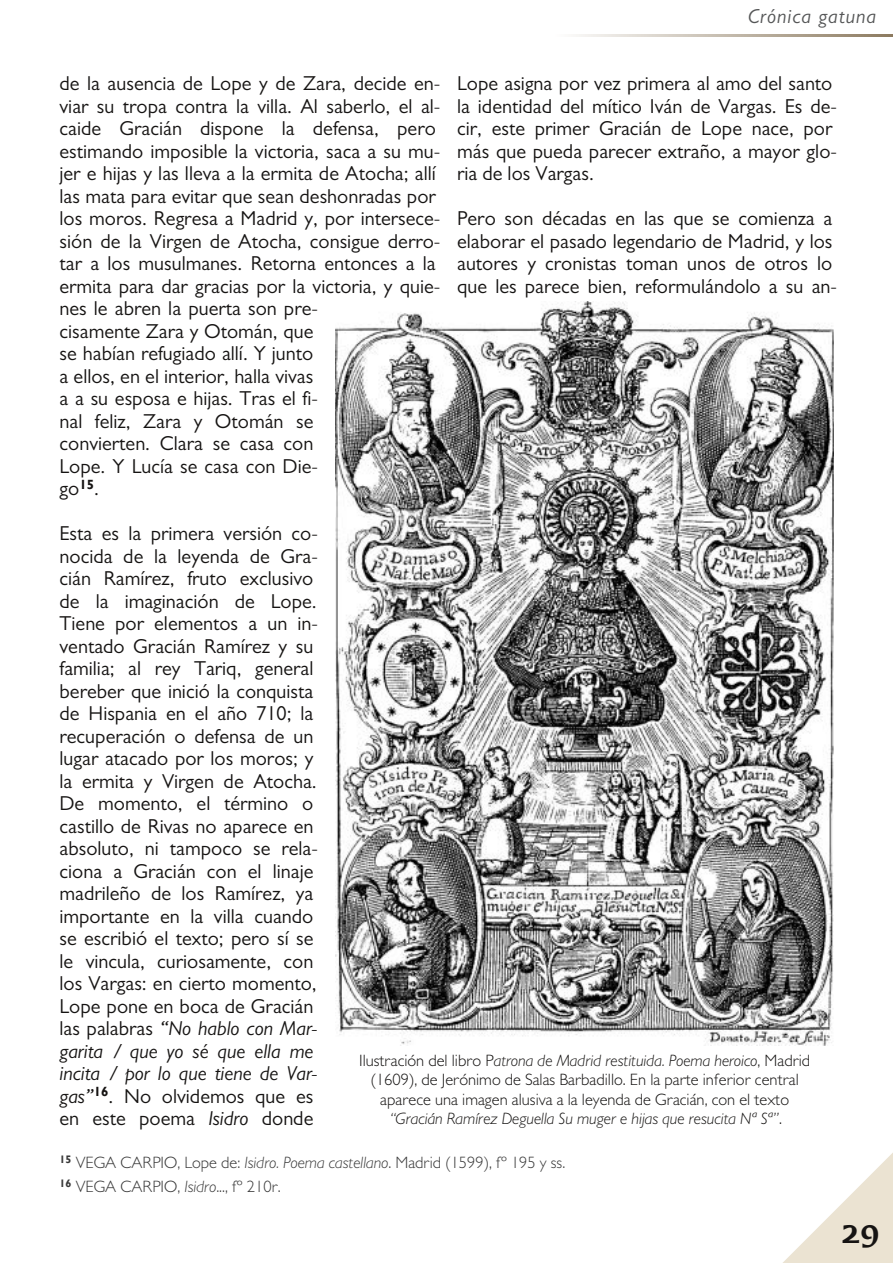
<style>
.page{position:relative;width:893px;height:1263px;background:#fff}
.page>*{position:absolute;margin:0;border:0;box-sizing:border-box;transform-origin:0 0}
.t1{font:600 33px "Carter Sans W01";color:#161413}
.t2{font:20.25px/22.5px "Gill Sans";color:#161413}
.t3{font:italic 20.25px "Gill Sans";letter-spacing:.05em;color:#545556}
.t4{font:300 16.5px/19.5px "Gill Sans";color:#161413;text-align:center}
.t5{font:300 16.5px/24px "Gill Sans";color:#383838}
.s1{font-style:italic}
</style>
<div class="page">
<svg style="left:783px;top:1153px;width:110px;height:110px"></svg>
<svg style="left:576px;top:34px;width:317px;height:2px"></svg>
<img style="left:336px;top:302px;width:497px;height:744px">
<p class="t3" style="left:748px;top:4px;width:130px">Crónica gatuna</p>
<p class="t2" style="left:60px;top:72px;width:382px">de la ausencia de Lope y de Zara, decide en&shy;viar su tropa contra la villa. Al saberlo, el al&shy;caide Gracián dispone la defensa, pero estimando imposible la victoria, saca a su mu&shy;jer e hijas y las lleva a la ermita de Atocha; allí las mata para evitar que sean deshonradas por los moros. Regresa a Madrid y, por intersece&shy;sión de la Virgen de Atocha, consigue derro&shy;tar a los musulmanes. Retorna entonces a la ermita para dar gracias por la victoria, y quie&shy;nes le abren la puerta son pre-<br>cisamente Zara y Otomán, que<br>se habían refugiado allí. Y junto<br>a ellos, en el interior, halla vivas<br>a a su esposa e hijas. Tras el fi-<br>nal feliz, Zara y Otomán se<br>convierten. Clara se casa con<br>Lope. Y Lucía se casa con Die-<br>go<sup>15</sup>.</p>
<p class="t2" style="left:60px;top:522px;width:260px">Esta es la primera versión co&shy;nocida de la leyenda de Gra&shy;cián Ramírez, fruto exclusivo de la imaginación de Lope.<br>Tiene por elementos a un in&shy;ventado Gracián Ramírez y su familia; al rey Tariq, general bereber que inició la conquista de Hispania en el año 710; la recuperación o defensa de un lugar atacado por los moros; y la ermita y Virgen de Atocha.<br>De momento, el término o castillo de Rivas no aparece en absoluto, ni tampoco se rela&shy;ciona a Gracián con el linaje madrileño de los Ramírez, ya importante en la villa cuando se escribió el texto; pero sí se le vincula, curiosamente, con los Vargas: en cierto momento,<br>Lope pone en boca de Gracián las palabras <span class="s1">“No hablo con Mar&shy;garita / que yo sé que ella me incita / por lo que tiene de Var&shy;gas”</span><sup>16</sup>. No olvidemos que es en este poema <span class="s1">Isidro</span> donde</p>
<p class="t2" style="left:457px;top:72px;width:381px">Lope asigna por vez primera al amo del santo la identidad del mítico Iván de Vargas. Es de&shy;cir, este primer Gracián de Lope nace, por más que pueda parecer extraño, a mayor glo&shy;ria de los Vargas.</p>
<p class="t2" style="left:457px;top:207px;width:381px">Pero son décadas en las que se comienza a elaborar el pasado legendario de Madrid, y los autores y cronistas toman unos de otros lo que les parece bien, reformulándolo a su an-</p>
<p class="t4" style="left:359px;top:1050px;width:453px">Ilustración del libro P<span class="s1">atrona de Madrid restituida. Poema heroico</span>, Madrid (1609), de Jerónimo de Salas Barbadillo. En la parte inferior central aparece una imagen alusiva a la leyenda de Gracián, con el texto <span class="s1">“Gracián Ramírez Deguella Su muger e hijas que resucita Nª Sª”</span>.</p>
<p class="t5" style="left:60px;top:1150px;width:507px"><sup>15</sup> VEGA CARPIO, Lope de: <span class="s1">Isidro. Poema castellano</span>. Madrid (1599), fº 195 y ss.<br><sup>16</sup> VEGA CARPIO, <span class="s1">Isidro</span>..., fº 210r.</p>
<h1 class="t1" style="left:841px;top:1210px;width:40px">29</h1>
</div>
